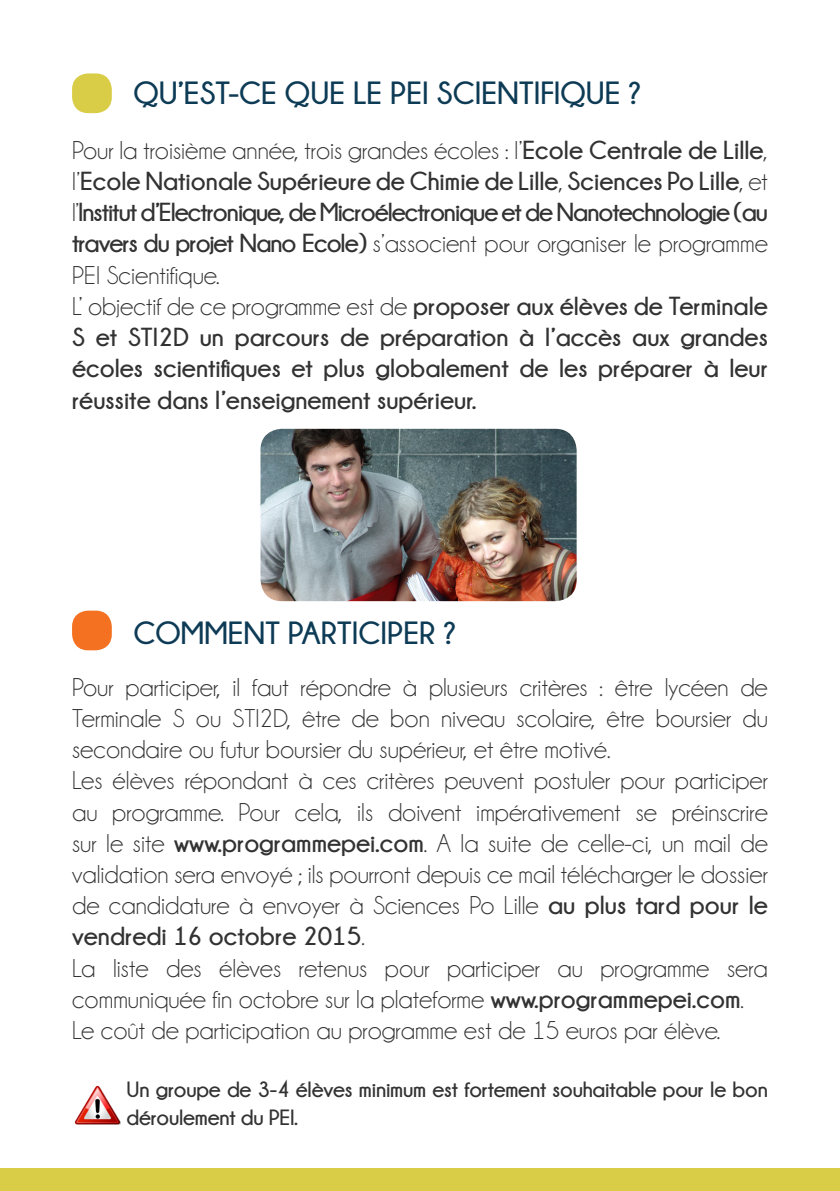
<style>
.page{position:relative;width:840px;height:1191px;background:#fff}
.page>*{position:absolute;margin:0;border:0;box-sizing:border-box;transform-origin:0 0}
.t1{font:700 32px "Champagne&Limousines";color:#0d3b55}
.t2{font:26px/31.2px "Champagne&Limousines";color:#333233;text-align:justify}
.t3{font:700 26px/31.2px "Champagne&Limousines";letter-spacing:-.02em;color:#333233;text-align:justify}
.t4{font:700 22px/28.8px "Champagne&Limousines";letter-spacing:-.01em;color:#333233}
.s1{font-weight:400}
.s2{font-weight:700}
</style>
<div class="page">
<div style="left:72px;top:610px;width:40px;height:40px;background:#f37121;border-radius:16px"></div>
<div style="left:0;top:1168px;width:839px;height:23px;background:#d9cd47"></div>
<div style="left:72px;top:73px;width:40px;height:40px;background:#d9cd47;border-radius:16px"></div>
<img style="left:260px;top:429px;width:316px;height:172px">
<img style="left:74px;top:1085px;width:47px;height:39px">
<p class="t1" style="left:133px;top:76px;width:509px">QU’EST-CE QUE LE PEI SCIENTIFIQUE ?</p>
<p class="t3" style="left:72px;top:134px;width:697px"><span class="s1">Pour la troisième année, trois grandes écoles : l’</span>Ecole Centrale de Lille<span class="s1">, l’</span>Ecole Nationale Supérieure de Chimie de Lille<span class="s1">,</span> Sciences Po Lille<span class="s1">, et l’</span>Institut d’Electronique, de Microélectronique et de Nanotechnologie (au travers du projet Nano Ecole) <span class="s1">s’associent pour organiser le programme PEI Scientifique.</span></p>
<p class="t3" style="left:72px;top:290px;width:697px"><span class="s1">L’ objectif de ce programme est de</span> proposer aux élèves de Terminale S et STI2D un parcours de préparation à l’accès aux grandes écoles scientifiques et plus globalement de les préparer à leur réussite dans l’enseignement supérieur.</p>
<p class="t1" style="left:133px;top:616px;width:324px">COMMENT PARTICIPER ?</p>
<p class="t2" style="left:72px;top:671px;width:697px">Pour participer, il faut répondre à plusieurs critères : être lycéen de Terminale S ou STI2D, être de bon niveau scolaire, être boursier du secondaire ou futur boursier du supérieur, et être motivé.</p>
<p class="t2" style="left:72px;top:765px;width:697px">Les élèves répondant à ces critères peuvent postuler pour participer au programme. Pour cela, ils doivent impérativement se préinscrire sur le site <span class="s2">www.programmepei.com</span>. A la suite de celle-ci, un mail de validation sera envoyé ; ils pourront depuis ce mail télécharger le dossier de candidature à envoyer à Sciences Po Lille <span class="s2">au plus tard pour le vendredi 16 octobre 2015</span>.</p>
<p class="t2" style="left:72px;top:952px;width:697px">La liste des élèves retenus pour participer au programme sera communiquée fin octobre sur la plateforme <span class="s2">www.programmepei.com</span>.</p>
<p class="t2" style="left:72px;top:1015px;width:649px">Le coût de participation au programme est de 15 euros par élève.</p>
<p class="t4" style="left:126px;top:1074px;width:642px">Un groupe de 3-4 élèves minimum est fortement souhaitable pour le bon déroulement du PEI.</p>
</div>
